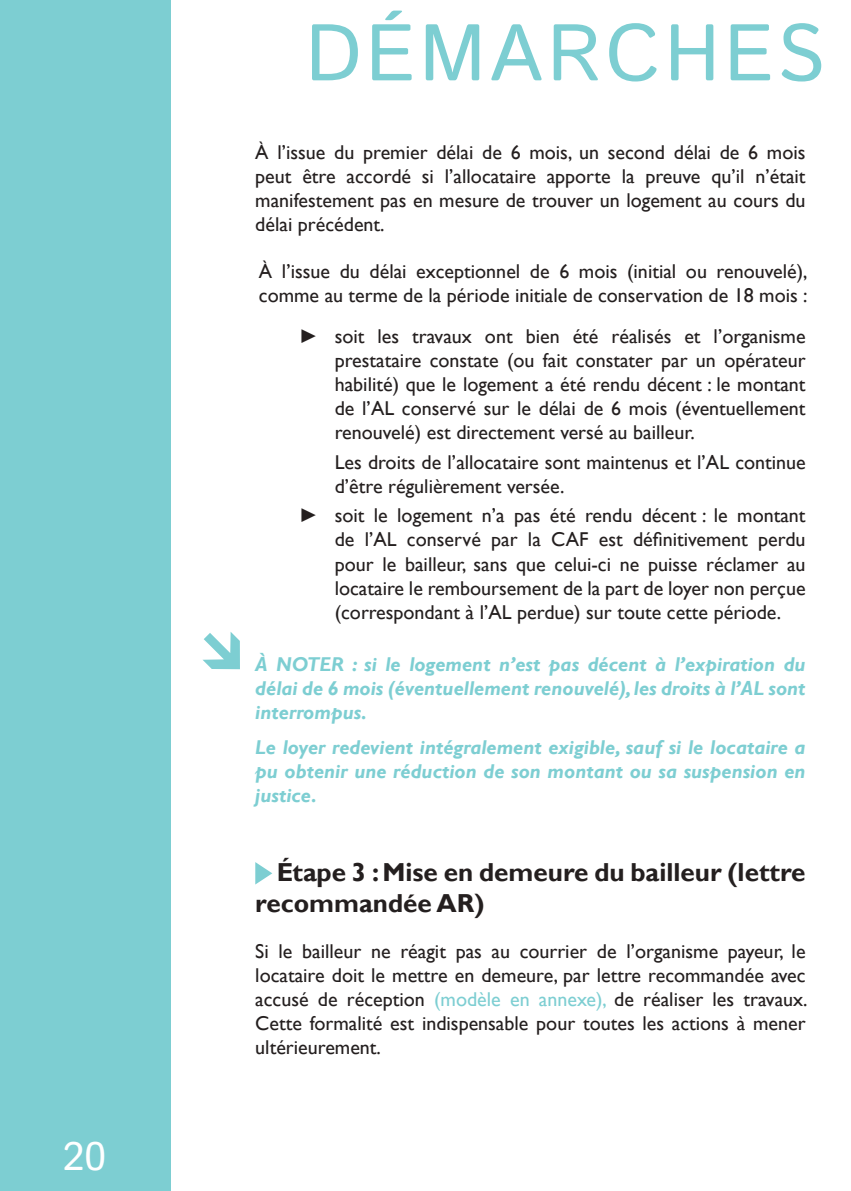
<style>
.page{position:relative;width:851px;height:1191px;background:#fff}
.page>*{position:absolute;margin:0;border:0;box-sizing:border-box;transform-origin:0 0}
.t1{font:80px "Istok";letter-spacing:.05em;color:#7dced2}
.t2{font:40px "Istok";color:#fff}
.t3{font:700 26px/31.2px "Gill Sans";color:#241f1f}
.t4{font:20px/24px "Gill Sans";color:#241f1f;text-align:justify}
.t5{font:italic 700 20px/24px "Gill Sans";color:#7dced2;text-align:justify}
.s1{font-family:"Franklin Gothic"}
.s2{color:#7dced2}
</style>
<div class="page">
<div style="left:0;top:0;width:170px;height:1191px;background:#7dced2"></div>
<svg style="left:255px;top:862px;width:17px;height:22px"></svg>
<svg style="left:202px;top:632px;width:38px;height:37px"></svg>
<h2 class="t2" style="left:63px;top:1130px;width:45px">20</h2>
<h1 class="t1" style="left:305px;top:0;width:521px">DÉMARCHES</h1>
<p class="t4" style="left:255px;top:141px;width:551px">À l’issue du premier délai de 6 mois, un second délai de 6 mois peut être accordé si l’allocataire apporte la preuve qu’il n’était manifestement pas en mesure de trouver un logement au cours du délai précédent.</p>
<p class="t4" style="left:259px;top:260px;width:550px">À l’issue du délai exceptionnel de 6 mois (initial ou renouvelé), comme au terme de la période initiale de conservation de 18 mois :</p>
<p class="t4" style="left:334px;top:325px;width:472px;text-indent:-36px"><span class="s1">►</span> soit les travaux ont bien été réalisés et l’organisme prestataire constate (ou fait constater par un opérateur habilité) que le logement a été rendu décent : le montant de l’AL conservé sur le délai de 6 mois (éventuellement renouvelé) est directement versé au bailleur.</p>
<p class="t4" style="left:334px;top:450px;width:472px">Les droits de l’allocataire sont maintenus et l’AL continue d’être régulièrement versée.</p>
<p class="t4" style="left:334px;top:504px;width:472px;text-indent:-36px"><span class="s1">►</span> soit le logement n’a pas été rendu décent : le montant de l’AL conservé par la CAF est définitivement perdu pour le bailleur, sans que celui-ci ne puisse réclamer au locataire le remboursement de la part de loyer non perçue (correspondant à l’AL perdue) sur toute cette période.</p>
<p class="t5" style="left:255px;top:652px;width:551px">À NOTER : si le logement n’est pas décent à l’expiration du délai de 6 mois (éventuellement renouvelé), les droits à l’AL sont interrompus.</p>
<p class="t5" style="left:255px;top:736px;width:551px">Le loyer redevient intégralement exigible, sauf si le locataire a pu obtenir une réduction de son montant ou sa suspension en justice.</p>
<h3 class="t3" style="left:255px;top:857px;width:551px;text-indent:21px">Étape 3 : Mise en demeure du bailleur (lettre recommandée AR)</h3>
<p class="t4" style="left:255px;top:940px;width:553px">Si le bailleur ne réagit pas au courrier de l’organisme payeur, le locataire doit le mettre en demeure, par lettre recommandée avec accusé de réception <span class="s2">(modèle en annexe),</span> de réaliser les travaux.<br>Cette formalité est indispensable pour toutes les actions à mener ultérieurement.</p>
</div>
